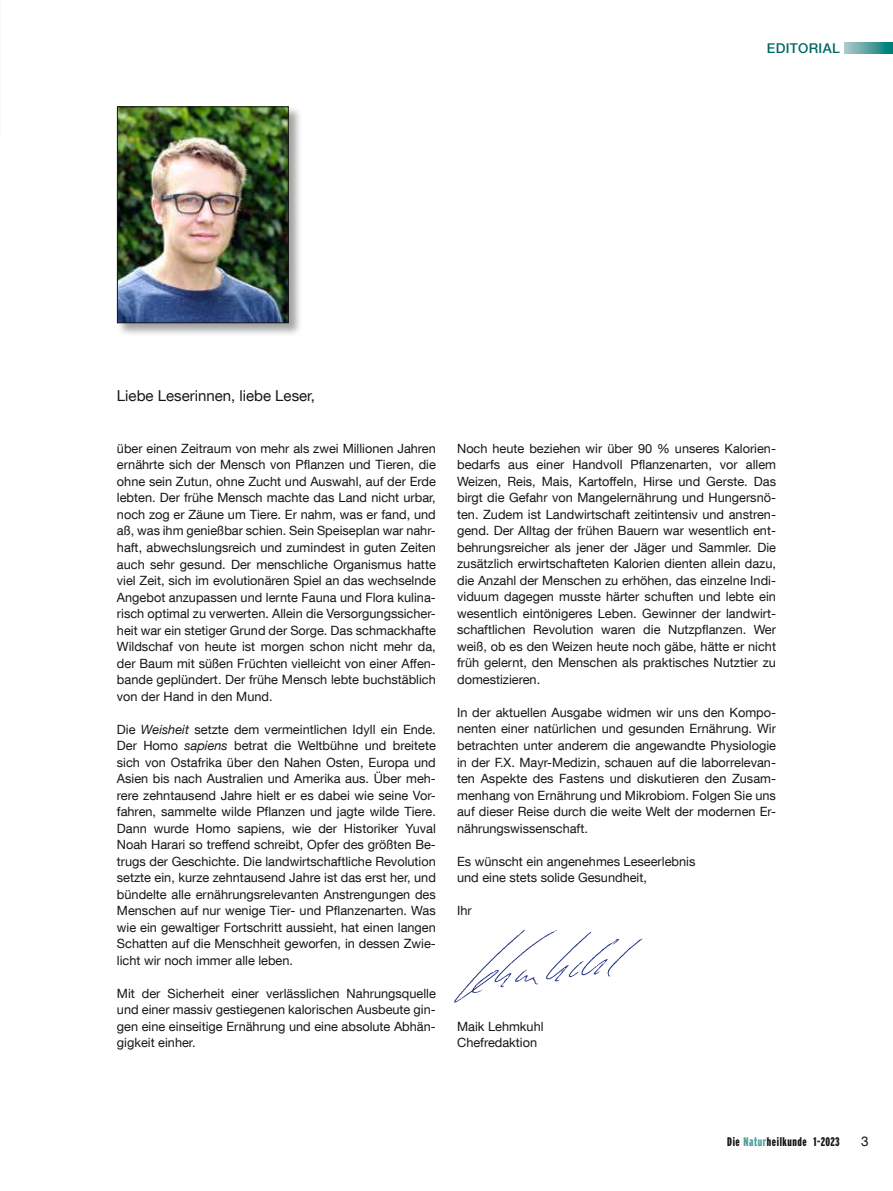
<style>
.page{position:relative;width:893px;height:1191px;background:#fff}
.page>*{position:absolute;margin:0;border:0;box-sizing:border-box;transform-origin:0 0}
.t1{font:15px "Helvetica Neue LT Com";color:#181716}
.t2{font:500 13.5px "Helvetica Neue LT Com";letter-spacing:.025em;color:#006961}
.t3{font:13.5px "Helvetica Neue LT Com";color:#181716}
.t4{font:12.75px/16.5px "Helvetica Neue LT Com";color:#181716;text-align:justify}
.t5{font:900 12.45px "Interstate Compressed";letter-spacing:.05em;color:#181716}
.s1{font-style:italic}
.s2{color:#509c9a}
</style>
<div class="page">
<svg style="left:844px;top:43px;width:49px;height:10px"></svg>
<div style="left:116px;top:106px;width:186px;height:230px;background:#181716;opacity:.4"></div>
<img style="left:119px;top:108px;width:168px;height:213px">
<div style="left:117px;top:106px;width:172px;height:217px;border:1px solid #181716"></div>
<img style="left:454px;top:929px;width:189px;height:74px">
<p class="t2" style="left:767px;top:40px;width:74px">EDITORIAL</p>
<p class="t1" style="left:117px;top:386px;width:200px">Liebe Leserinnen, liebe Leser,</p>
<p class="t4" style="left:117px;top:440px;width:320px">über einen Zeitraum von mehr als zwei Millionen Jahren ernährte sich der Mensch von Pflanzen und Tieren, die ohne sein Zutun, ohne Zucht und Auswahl, auf der Erde lebten. Der frühe Mensch machte das Land nicht urbar, noch zog er Zäune um Tiere. Er nahm, was er fand, und aß, was ihm genießbar schien. Sein Speiseplan war nahr&shy;haft, abwechslungsreich und zumindest in guten Zeiten auch sehr gesund. Der menschliche Organismus hatte viel Zeit, sich im evolutionären Spiel an das wechselnde Angebot anzupassen und lernte Fauna und Flora kulina&shy;risch optimal zu verwerten. Allein die Versorgungssicher&shy;heit war ein stetiger Grund der Sorge. Das schmackhafte Wildschaf von heute ist morgen schon nicht mehr da, der Baum mit süßen Früchten vielleicht von einer Affen&shy;bande geplündert. Der frühe Mensch lebte buchstäblich von der Hand in den Mund.</p>
<p class="t4" style="left:117px;top:720px;width:320px">Die <span class="s1">Weisheit</span> setzte dem vermeintlichen Idyll ein Ende.<br>Der Homo <span class="s1">sapiens</span> betrat die Weltbühne und breitete sich von Ostafrika über den Nahen Osten, Europa und Asien bis nach Australien und Amerika aus. Über meh&shy;rere zehntausend Jahre hielt er es dabei wie seine Vor&shy;fahren, sammelte wilde Pflanzen und jagte wilde Tiere.<br>Dann wurde Homo sapiens, wie der Historiker Yuval Noah Harari so treffend schreibt, Opfer des größten Be&shy;trugs der Geschichte. Die landwirtschaftliche Revolution setzte ein, kurze zehntausend Jahre ist das erst her, und bündelte alle ernährungsrelevanten Anstrengungen des Menschen auf nur wenige Tier- und Pflanzenarten. Was wie ein gewaltiger Fortschritt aussieht, hat einen langen Schatten auf die Menschheit geworfen, in dessen Zwie&shy;licht wir noch immer alle leben.</p>
<p class="t4" style="left:117px;top:984px;width:320px">Mit der Sicherheit einer verlässlichen Nahrungsquelle und einer massiv gestiegenen kalorischen Ausbeute gin&shy;gen eine einseitige Ernährung und eine absolute Abhän&shy;gigkeit einher.</p>
<p class="t4" style="left:457px;top:440px;width:320px">Noch heute beziehen wir über 90 % unseres Kalorien&shy;bedarfs aus einer Handvoll Pflanzenarten, vor allem Weizen, Reis, Mais, Kartoffeln, Hirse und Gerste. Das birgt die Gefahr von Mangelernährung und Hungersnö&shy;ten. Zudem ist Landwirtschaft zeitintensiv und anstren&shy;gend. Der Alltag der frühen Bauern war wesentlich ent&shy;behrungsreicher als jener der Jäger und Sammler. Die zusätzlich erwirtschafteten Kalorien dienten allein dazu, die Anzahl der Menschen zu erhöhen, das einzelne Indi&shy;viduum dagegen musste härter schuften und lebte ein wesentlich eintönigeres Leben. Gewinner der landwirt&shy;schaftlichen Revolution waren die Nutzpflanzen. Wer weiß, ob es den Weizen heute noch gäbe, hätte er nicht früh gelernt, den Menschen als praktisches Nutztier zu domestizieren.</p>
<p class="t4" style="left:457px;top:704px;width:320px">In der aktuellen Ausgabe widmen wir uns den Kompo&shy;nenten einer natürlichen und gesunden Ernährung. Wir betrachten unter anderem die angewandte Physiologie in der F.X. Mayr-Medizin, schauen auf die laborrelevan&shy;ten Aspekte des Fastens und diskutieren den Zusam&shy;menhang von Ernährung und Mikrobiom. Folgen Sie uns auf dieser Reise durch die weite Welt der modernen Er&shy;nährungswissenschaft.</p>
<p class="t4" style="left:457px;top:852px;width:240px">Es wünscht ein angenehmes Leseerlebnis und eine stets solide Gesundheit,</p>
<p class="t4" style="left:457px;top:902px;width:16px">Ihr</p>
<p class="t4" style="left:457px;top:1017px;width:88px">Maik Lehmkuhl<br>Chefredaktion</p>
<p class="t5" style="left:727px;top:1135px;width:114px">Die <span class="s2">Natur</span>heilkunde 1-2023</p>
<p class="t3" style="left:861px;top:1133px;width:9px">3</p>
</div>
